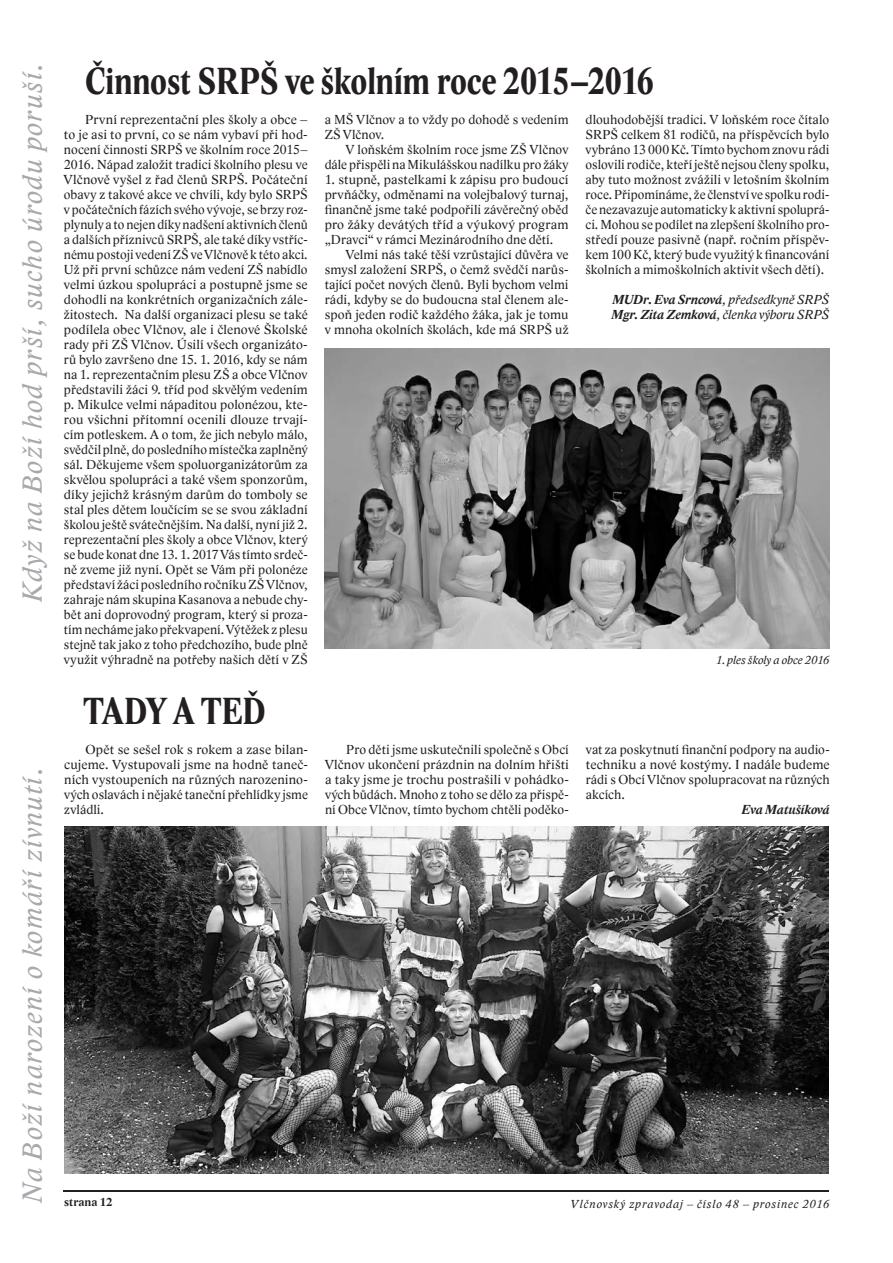
<style>
.page{position:relative;width:893px;height:1263px;background:#fff}
.page>*{position:absolute;margin:0;border:0;box-sizing:border-box;transform-origin:0 0}
.Nadpis_H1{font:700 39px "Lido STF Cond CE";letter-spacing:-.005em;color:#231f20}
.Pranostiky_-_boky{font:italic 28.5px "Lido STFCE";letter-spacing:.05em;color:#a8a9ad}
.Text_-_blok_9b{font:13.5px/15px "Lido STFCE";letter-spacing:.005em;color:#231f20;text-align:justify}
.Podpis_i_b{font:italic 13.5px "Lido STFCE";letter-spacing:.005em;color:#231f20}
.Podpis_i_b-2{font:italic 700 13.5px "Lido STFCE";color:#231f20}
.Popiska{font:italic 12px "Lido STFCE";letter-spacing:.07em;color:#231f20}
.Popiska-2{font:italic 12px "Lido STFCE";color:#231f20}
.t1{font:700 12px "Lido STFCE";letter-spacing:.01em;color:#231f20}
.s1{font-weight:700}
</style>
<div class="page">
<hr style="left:64px;top:1190px;width:765px;height:1px;background:#231f20">
<img style="left:325px;top:349px;width:504px;height:300px">
<img style="left:64px;top:826px;width:764px;height:348px">
<p class="Pranostiky_-_boky" style="left:15px;top:602px;width:540px;rotate:-90deg">Když na Boží hod prší, sucho úrodu poruší.</p>
<p class="Pranostiky_-_boky" style="left:15px;top:1203px;width:437px;rotate:-90deg">Na Boží narození o komáří zívnutí.</p>
<p class="Nadpis_H1" style="left:85px;top:57px;width:571px">Činnost SRPŠ ve školním roce 2015–2016</p>
<p class="Text_-_blok_9b" style="left:64px;top:112px;width:245px;text-indent:21px">První reprezentační ples školy a obce – to je asi to první, co se nám vybaví při hod&shy;nocení činnosti SRPŠ ve školním roce 2015– 2016. Nápad založit tradici školního plesu ve Vlčnově vyšel z řad členů SRPŠ. Počáteční obavy z takové akce ve chvíli, kdy bylo SRPŠ v počátečních fázích svého vývoje, se brzy roz&shy;plynuly a to nejen díky nadšení aktivních členů a dalších příznivců SRPŠ, ale také díky vstříc&shy;nému postoji vedení ZŠ ve Vlčnově k této akci.<br>Už při první schůzce nám vedení ZŠ nabídlo velmi úzkou spolupráci a postupně jsme se dohodli na konkrétních organizačních zále&shy;žitostech. Na další organizaci plesu se také podílela obec Vlčnov, ale i členové Školské rady při ZŠ Vlčnov. Úsilí všech organizáto&shy;rů bylo završeno dne 15. 1. 2016, kdy se nám na 1. reprezentačním plesu ZŠ a obce Vlčnov představili žáci 9. tříd pod skvělým vedením p. Mikulce velmi nápaditou polonézou, kte&shy;rou všichni přítomní ocenili dlouze trvají&shy;cím potleskem. A o tom, že jich nebylo málo, svědčil plně, do posledního místečka zaplněný sál. Děkujeme všem spoluorganizátorům za skvělou spolupráci a také všem sponzorům, díky jejichž krásným darům do tomboly se stal ples dětem loučícím se se svou základní školou ještě svátečnějším. Na další, nyní již 2. reprezentační ples školy a obce Vlčnov, který se bude konat dne 13. 1. 2017 Vás tímto srdeč&shy;ně zveme již nyní. Opět se Vám při polonéze představí žáci posledního ročníku ZŠ Vlčnov, zahraje nám skupina Kasanova a nebude chy&shy;bět ani doprovodný program, který si proza&shy;tím necháme jako překvapení. Výtěžek z plesu stejně tak jako z toho předchozího, bude plně využit výhradně na potřeby našich dětí v ZŠ</p>
<p class="Text_-_blok_9b" style="left:325px;top:112px;width:245px">a MŠ Vlčnov a to vždy po dohodě s vedením<br>ZŠ Vlčnov.</p>
<p class="Text_-_blok_9b" style="left:325px;top:142px;width:245px;text-align:right">V loňském školním roce jsme ZŠ Vlčnov dále přispěli na Mikulášskou nadílku pro žáky</p>
<p class="Text_-_blok_9b" style="left:325px;top:172px;width:245px">1. stupně, pastelkami k zápisu pro budoucí prvňáčky, odměnami na volejbalový turnaj, finančně jsme také podpořili závěrečný oběd pro žáky devátých tříd a výukový program „Dravci“ v rámci Mezinárodního dne dětí.</p>
<p class="Text_-_blok_9b" style="left:325px;top:247px;width:245px;text-indent:21px">Velmi nás také těší vzrůstající důvěra ve smysl založení SRPŠ, o čemž svědčí narůs&shy;tající počet nových členů. Byli bychom velmi rádi, kdyby se do budoucna stal členem ale&shy;spoň jeden rodič každého žáka, jak je tomu v mnoha okolních školách, kde má SRPŠ už</p>
<p class="Nadpis_H1" style="left:84px;top:687px;width:183px">TADY A TEĎ</p>
<p class="Text_-_blok_9b" style="left:585px;top:112px;width:245px">dlouhodobější tradici. V loňském roce čítalo SRPŠ celkem 81 rodičů, na příspěvcích bylo vybráno 13 000 Kč. Tímto bychom znovu rádi oslovili rodiče, kteří ještě nejsou členy spolku, aby tuto možnost zvážili v letošním školním roce. Připomínáme, že členství ve spolku rodi&shy;če nezavazuje automaticky k aktivní spoluprá&shy;ci. Mohou se podílet na zlepšení školního pro&shy;středí pouze pasivně (např. ročním příspěv&shy;kem 100 Kč, který bude využitý k financování školních a mimoškolních aktivit všech dětí).</p>
<p class="Podpis_i_b" style="left:612px;top:291px;width:218px"><span class="s1">MUDr. Eva Srncová</span>, předsedkyně SRPŠ</p>
<p class="Podpis_i_b" style="left:611px;top:306px;width:219px"><span class="s1">Mgr. Zita Zemková</span>, členka výboru SRPŠ</p>
<p class="Popiska-2" style="left:716px;top:653px;width:115px">1. ples školy a obce 2016</p>
<p class="Text_-_blok_9b" style="left:64px;top:742px;width:245px;text-indent:21px">Opět se sešel rok s rokem a zase bilan&shy;cujeme. Vystupovali jsme na hodně taneč&shy;ních vystoupeních na různých narozenino&shy;vých oslavách i nějaké taneční přehlídky jsme zvládli.</p>
<p class="Text_-_blok_9b" style="left:325px;top:742px;width:245px;text-indent:21px">Pro děti jsme uskutečnili společně s Obcí Vlčnov ukončení prázdnin na dolním hřišti a taky jsme je trochu postrašili v pohádko&shy;vých bůdách. Mnoho z toho se dělo za přispě&shy;ní Obce Vlčnov, tímto bychom chtěli poděko-</p>
<p class="Text_-_blok_9b" style="left:586px;top:742px;width:245px">vat za poskytnutí finanční podpory na audio&shy;techniku a nové kostýmy. I nadále budeme rádi s Obcí Vlčnov spolupracovat na různých akcích.</p>
<p class="Podpis_i_b-2" style="left:742px;top:801px;width:89px">Eva Matušíková</p>
<p class="t1" style="left:64px;top:1194px;width:50px">strana 12</p>
<p class="Popiska" style="left:571px;top:1196px;width:260px">Vlčnovský zpravodaj – číslo 48 – prosinec 2016</p>
</div>
